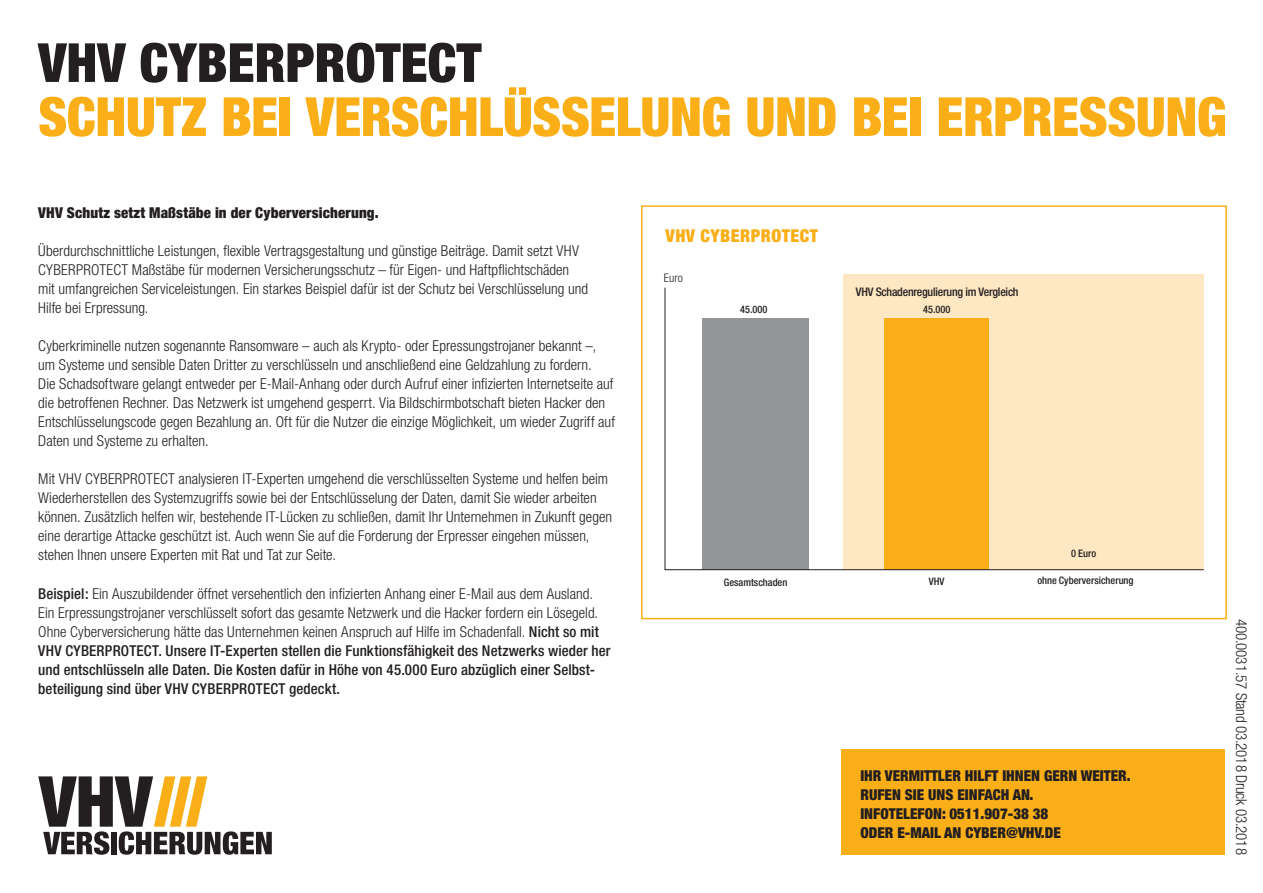
<style>
.page{position:relative;width:1263px;height:893px;background:#fff}
.page>*{position:absolute;margin:0;border:0;box-sizing:border-box;transform-origin:0 0}
.t1{font:900 condensed 54px "Helvetica Neue";letter-spacing:-.01em;color:#faaf18}
.t2{font:900 condensed 54px "Helvetica Neue";color:#231f20}
.t3{font:900 condensed 17.7px "Helvetica Neue";letter-spacing:.025em;color:#faaf18}
.t4{font:300 condensed 15px/19px "Helvetica Neue";color:#231f20}
.t5{font:900 condensed 15px/19px "Helvetica Neue";color:#231f20}
.t6{font:500 condensed 11.85px "Helvetica Neue";letter-spacing:-.02em;color:#231f20}
.t7{font:300 condensed 11.85px "Helvetica Neue";color:#231f20}
.t8{font:500 condensed 10.35px "Helvetica Neue";color:#231f20}
.s1{font-weight:500}
</style>
<div class="page">
<div style="left:841px;top:749px;width:384px;height:106px;background:#faaf18"></div>
<svg style="left:38px;top:776px;width:234px;height:79px"></svg>
<div style="left:843px;top:274px;width:361px;height:296px;background:#fee8c3"></div>
<svg style="left:664px;top:287px;width:540px;height:283px"></svg>
<div style="left:641px;top:205px;width:586px;height:414px;border:2px solid #faaf18"></div>
<h1 class="t2" style="left:38px;top:29px;width:445px">VHV CYBERPROTECT</h1>
<h1 class="t1" style="left:38px;top:83px;width:1190px">SCHUTZ BEI VERSCHLÜSSELUNG UND BEI ERPRESSUNG</h1>
<p class="t5" style="left:38px;top:202px;width:342px">VHV Schutz setzt Maßstäbe in der Cyberversicherung.</p>
<p class="t4" style="left:38px;top:241px;width:551px">Überdurchschnittliche Leistungen, flexible Vertragsgestaltung und günstige Beiträge. Damit setzt VHV CYBERPROTECT Maßstäbe für modernen Versicherungsschutz – für Eigen- und Haftpflichtschäden mit umfangreichen Serviceleistungen. Ein starkes Beispiel dafür ist der Schutz bei Verschlüsselung und Hilfe bei Erpressung.</p>
<p class="t4" style="left:38px;top:336px;width:578px">Cyberkriminelle nutzen sogenannte Ransomware – auch als Krypto- oder Epressungstrojaner bekannt –, um Systeme und sensible Daten Dritter zu verschlüsseln und anschließend eine Geldzahlung zu fordern.<br>Die Schadsoftware gelangt entweder per E-Mail-Anhang oder durch Aufruf einer infizierten Internetseite auf die betroffenen Rechner. Das Netzwerk ist umgehend gesperrt. Via Bildschirmbotschaft bieten Hacker den Entschlüsselungscode gegen Bezahlung an. Oft für die Nutzer die einzige Möglichkeit, um wieder Zugriff auf Daten und Systeme zu erhalten.</p>
<p class="t4" style="left:38px;top:469px;width:575px">Mit VHV CYBERPROTECT analysieren IT-Experten umgehend die verschlüsselten Systeme und helfen beim Wiederherstellen des Systemzugriffs sowie bei der Entschlüsselung der Daten, damit Sie wieder arbeiten können. Zusätzlich helfen wir, bestehende IT-Lücken zu schließen, damit Ihr Unternehmen in Zukunft gegen eine derartige Attacke geschützt ist. Auch wenn Sie auf die Forderung der Erpresser eingehen müssen, stehen Ihnen unsere Experten mit Rat und Tat zur Seite.</p>
<p class="t4" style="left:38px;top:584px;width:574px"><span class="s1">Beispiel:</span> Ein Auszubildender öffnet versehentlich den infizierten Anhang einer E-Mail aus dem Ausland.<br>Ein Erpressungstrojaner verschlüsselt sofort das gesamte Netzwerk und die Hacker fordern ein Lösegeld.<br>Ohne Cyberversicherung hätte das Unternehmen keinen Anspruch auf Hilfe im Schadenfall. <span class="s1">Nicht so mit VHV CYBERPROTECT. Unsere IT-Experten stellen die Funktionsfähigkeit des Netzwerks wieder her und entschlüsseln alle Daten. Die Kosten dafür in Höhe von 45.000 Euro abzüglich einer Selbst&shy;beteiligung sind über VHV CYBERPROTECT gedeckt.</span></p>
<p class="t3" style="left:666px;top:225px;width:154px">VHV CYBERPROTECT</p>
<p class="t7" style="left:664px;top:271px;width:20px">Euro</p>
<p class="t8" style="left:740px;top:303px;width:29px">45.000</p>
<p class="t6" style="left:856px;top:285px;width:164px">VHV Schadenregulierung im Vergleich</p>
<p class="t8" style="left:923px;top:303px;width:29px">45.000</p>
<p class="t8" style="left:1071px;top:547px;width:26px">0 Euro</p>
<p class="t8" style="left:724px;top:576px;width:65px">Gesamtschaden</p>
<p class="t8" style="left:929px;top:575px;width:17px">VHV</p>
<p class="t8" style="left:1037px;top:574px;width:98px">ohne Cyberversicherung</p>
<p class="t5" style="left:860px;top:766px;width:272px">IHR VERMITTLER HILFT IHNEN GERN WEITER.<br>RUFEN SIE UNS EINFACH AN.<br>INFOTELEFON: 0511.907-38 38<br>ODER E-MAIL AN CYBER@VHV.DE</p>
<p class="t4" style="left:1251px;top:619px;width:237px;rotate:90deg">400.0031.57 Stand 03.2018 Druck 03.2018</p>
</div>
